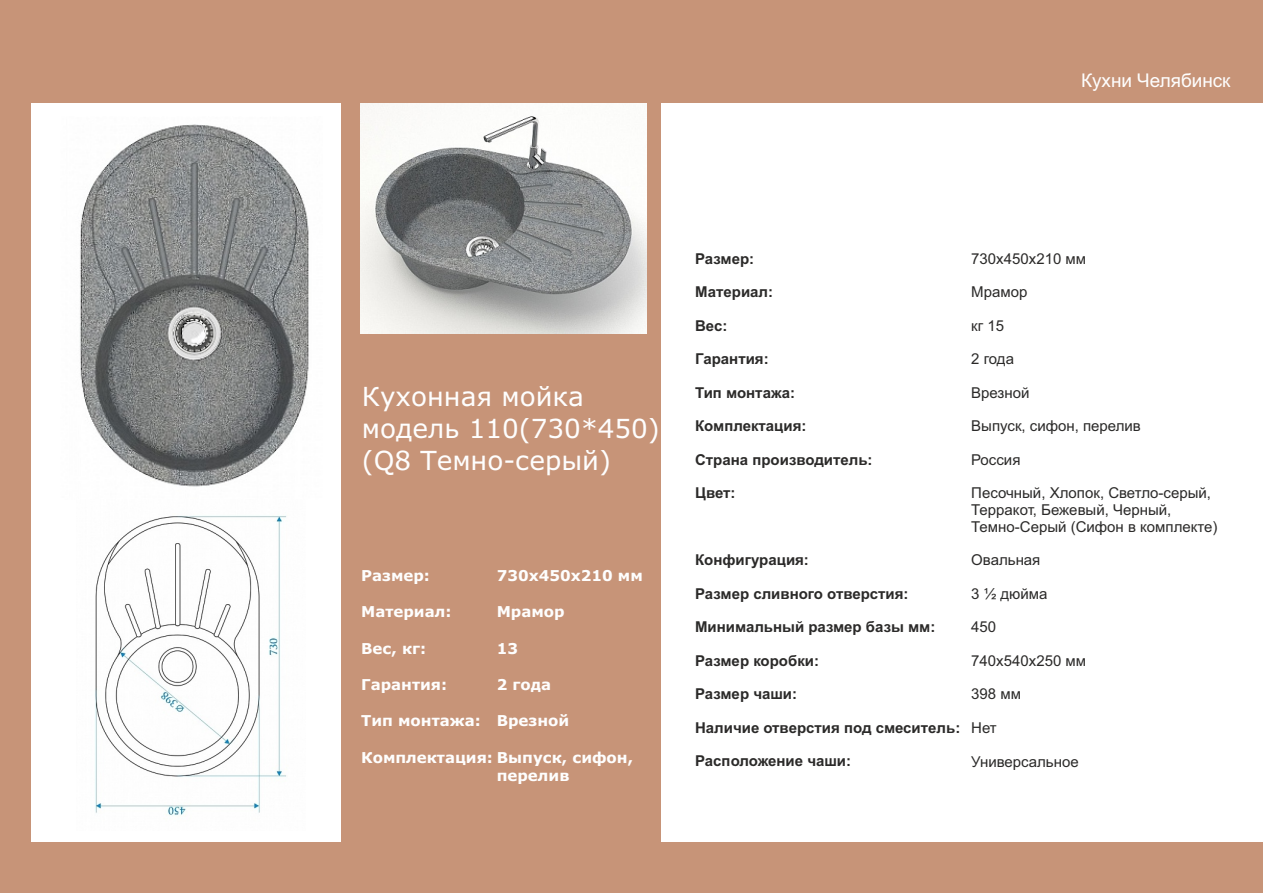
<style>
.page{position:relative;width:1263px;height:893px;background:#fff}
.page>*{position:absolute;margin:0;border:0;box-sizing:border-box;transform-origin:0 0}
.t1{font:26.25px/32px "Verdana";color:#fefefe}
.t2{font:18.9px "Arial";color:#fefefe}
.t3{font:700 15px "Arial";color:#2b2a29}
.t4{font:15px/16.8px "Arial";color:#2b2a29}
.t5{font:700 15px "Verdana";color:#fefefe}
</style>
<div class="page">
<div style="left:341px;top:0;width:320px;height:875px;background:#c79478"></div>
<div style="left:0;top:842px;width:1263px;height:51px;background:#c79478"></div>
<div style="left:0;top:0;width:31px;height:893px;background:#c79478"></div>
<img style="left:80px;top:124px;width:229px;height:363px">
<img style="left:95px;top:516px;width:192px;height:300px">
<img style="left:361px;top:103px;width:285px;height:231px">
<div style="left:0;top:0;width:1263px;height:103px;background:#c79478"></div>
<p class="t2" style="left:1081px;top:73px;width:151px">Кухни Челябинск</p>
<h1 class="t1" style="left:362px;top:383px;width:299px">Кухонная мойка модель 110(730*450) (Q8 Темно-серый)</h1>
<p class="t5" style="left:361px;top:569px;width:70px">Размер:</p>
<p class="t5" style="left:361px;top:606px;width:92px">Материал:</p>
<p class="t5" style="left:497px;top:569px;width:148px">730x450x210 мм</p>
<p class="t5" style="left:497px;top:606px;width:69px">Мрамор</p>
<p class="t5" style="left:361px;top:642px;width:66px">Вес, кг:</p>
<p class="t5" style="left:497px;top:642px;width:23px">13</p>
<p class="t5" style="left:361px;top:678px;width:87px">Гарантия:</p>
<p class="t5" style="left:497px;top:678px;width:56px">2 года</p>
<p class="t5" style="left:497px;top:715px;width:74px">Врезной</p>
<p class="t5" style="left:361px;top:715px;width:121px">Тип монтажа:</p>
<p class="t5" style="left:361px;top:751px;width:273px">Комплектация: Выпуск, сифон,</p>
<p class="t5" style="left:497px;top:770px;width:74px">перелив</p>
<p class="t3" style="left:695px;top:253px;width:61px">Размер:</p>
<p class="t3" style="left:695px;top:286px;width:79px">Материал:</p>
<p class="t4" style="left:971px;top:251px;width:116px">730х450х210 мм</p>
<p class="t4" style="left:971px;top:285px;width:58px">Мрамор</p>
<p class="t3" style="left:695px;top:320px;width:34px">Вес:</p>
<p class="t4" style="left:971px;top:318px;width:34px">кг 15</p>
<p class="t3" style="left:695px;top:353px;width:75px">Гарантия:</p>
<p class="t4" style="left:971px;top:352px;width:44px">2 года</p>
<p class="t3" style="left:695px;top:387px;width:101px">Тип монтажа:</p>
<p class="t3" style="left:695px;top:420px;width:113px">Комплектация:</p>
<p class="t3" style="left:695px;top:454px;width:179px">Страна производитель:</p>
<p class="t4" style="left:971px;top:386px;width:60px">Врезной</p>
<p class="t4" style="left:971px;top:419px;width:171px">Выпуск, сифон, перелив</p>
<p class="t4" style="left:971px;top:453px;width:51px">Россия</p>
<p class="t3" style="left:695px;top:487px;width:42px">Цвет:</p>
<p class="t4" style="left:971px;top:486px;width:248px">Песочный, Хлопок, Светло-серый,<br>Терракот, Бежевый, Черный,<br>Темно-Серый (Сифон в комплекте)</p>
<p class="t3" style="left:695px;top:554px;width:115px">Конфигурация:</p>
<p class="t4" style="left:971px;top:553px;width:71px">Овальная</p>
<p class="t3" style="left:695px;top:588px;width:215px">Размер сливного отверстия:</p>
<p class="t4" style="left:971px;top:587px;width:78px">3 ½ дюйма</p>
<p class="t3" style="left:695px;top:621px;width:242px">Минимальный размер базы мм:</p>
<p class="t4" style="left:971px;top:620px;width:27px">450</p>
<p class="t3" style="left:695px;top:655px;width:125px">Размер коробки:</p>
<p class="t4" style="left:971px;top:654px;width:116px">740x540x250 мм</p>
<p class="t3" style="left:695px;top:688px;width:103px">Размер чаши:</p>
<p class="t3" style="left:695px;top:722px;width:267px">Наличие отверстия под смеситель:</p>
<p class="t4" style="left:971px;top:687px;width:51px">398 мм</p>
<p class="t4" style="left:971px;top:721px;width:27px">Нет</p>
<p class="t3" style="left:695px;top:755px;width:157px">Расположение чаши:</p>
<p class="t4" style="left:971px;top:754px;width:109px">Универсальное</p>
</div>
